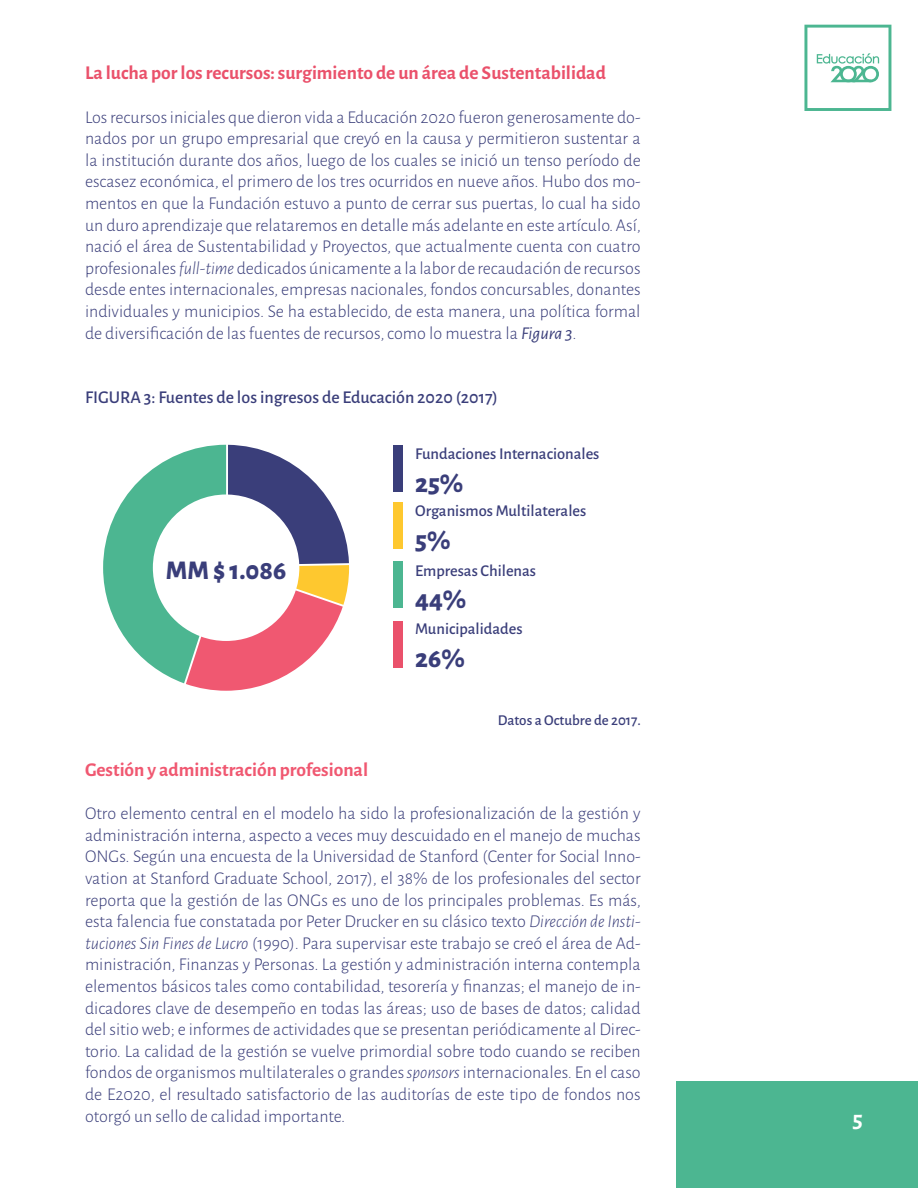
<style>
.page{position:relative;width:918px;height:1188px;background:#fff}
.page>*{position:absolute;margin:0;border:0;box-sizing:border-box;transform-origin:0 0}
.t1{font:800 27px "Alegreya Sans";color:#3a3e7a}
.t2{font:700 24px "Alegreya Sans";color:#fff}
.t3{font:700 19.5px "Alegreya Sans";color:#ea516b}
.t4{font:700 19.5px "Alegreya Sans";color:#f05871}
.t5{font:300 18px/21.6px "Alegreya Sans";color:#3a3e7a;text-align:justify}
.t6{font:500 18px "Alegreya Sans";color:#3a3e7a}
.t7{font:500 16.5px "Alegreya Sans";color:#3a3e7a}
.t8{font:500 15px "Alegreya Sans";color:#3a3e7a}
.s1{font-style:italic}
.s2{font-weight:400;font-style:italic}
</style>
<div class="page">
<div style="left:676px;top:1082px;width:242px;height:106px;background:#4cb691"></div>
<svg style="left:103px;top:445px;width:246px;height:246px"></svg>
<div style="left:393px;top:445px;width:9px;height:47px;background:#3a3e7a"></div>
<div style="left:393px;top:502px;width:9px;height:47px;background:#fec82f"></div>
<div style="left:393px;top:562px;width:9px;height:46px;background:#4cb691"></div>
<div style="left:393px;top:621px;width:9px;height:47px;background:#ea516b"></div>
<svg style="left:804px;top:25px;width:87px;height:86px"></svg>
<p class="t3" style="left:85px;top:59px;width:522px">La lucha por los recursos: surgimiento de un área de Sustentabilidad</p>
<p class="t5" style="left:85px;top:105px;width:557px">Los recursos iniciales que dieron vida a Educación 2020 fueron generosamente do&shy;nados por un grupo empresarial que creyó en la causa y permitieron sustentar a la institución durante dos años, luego de los cuales se inició un tenso período de escasez económica, el primero de los tres ocurridos en nueve años. Hubo dos mo&shy;mentos en que la Fundación estuvo a punto de cerrar sus puertas, lo cual ha sido un duro aprendizaje que relataremos en detalle más adelante en este artículo. Así, nació el área de Sustentabilidad y Proyectos, que actualmente cuenta con cuatro profesionales <span class="s1">full-time</span> dedicados únicamente a la labor de recaudación de recursos desde entes internacionales, empresas nacionales, fondos concursables, donantes individuales y municipios. Se ha establecido, de esta manera, una política formal de diversificación de las fuentes de recursos, como lo muestra la <span class="s2">Figura 3</span>.</p>
<p class="t6" style="left:85px;top:385px;width:414px">FIGURA 3: Fuentes de los ingresos de Educación 2020 (2017)</p>
<p class="t7" style="left:415px;top:442px;width:186px">Fundaciones Internacionales</p>
<p class="t1" style="left:415px;top:462px;width:50px">25%</p>
<p class="t1" style="left:166px;top:550px;width:122px">MM $ 1.086</p>
<p class="t7" style="left:415px;top:500px;width:173px">Organismos Multilaterales</p>
<p class="t1" style="left:415px;top:520px;width:37px">5%</p>
<p class="t7" style="left:415px;top:559px;width:122px">Empresas Chilenas</p>
<p class="t1" style="left:415px;top:579px;width:53px">44%</p>
<p class="t7" style="left:415px;top:617px;width:109px">Municipalidades</p>
<p class="t1" style="left:415px;top:638px;width:51px">26%</p>
<p class="t8" style="left:498px;top:710px;width:145px">Datos a Octubre de 2017.</p>
<p class="t4" style="left:85px;top:755px;width:285px">Gestión y administración profesional</p>
<p class="t5" style="left:85px;top:802px;width:557px">Otro elemento central en el modelo ha sido la profesionalización de la gestión y administración interna, aspecto a veces muy descuidado en el manejo de muchas ONGs. Según una encuesta de la Universidad de Stanford (Center for Social Inno&shy;vation at Stanford Graduate School, 2017), el 38% de los profesionales del sector reporta que la gestión de las ONGs es uno de los principales problemas. Es más, esta falencia fue constatada por Peter Drucker en su clásico texto <span class="s1">Dirección de Insti&shy;tuciones Sin Fines de Lucro</span> (1990). Para supervisar este trabajo se creó el área de Ad&shy;ministración, Finanzas y Personas. La gestión y administración interna contempla elementos básicos tales como contabilidad, tesorería y finanzas; el manejo de in&shy;dicadores clave de desempeño en todas las áreas; uso de bases de datos; calidad del sitio web; e informes de actividades que se presentan periódicamente al Direc&shy;torio. La calidad de la gestión se vuelve primordial sobre todo cuando se reciben fondos de organismos multilaterales o grandes<span class="s1">sponsors</span> internacionales. En el caso de E2020, el resultado satisfactorio de las auditorías de este tipo de fondos nos otorgó un sello de calidad importante.</p>
<p class="t2" style="left:853px;top:1102px;width:12px">5</p>
</div>
